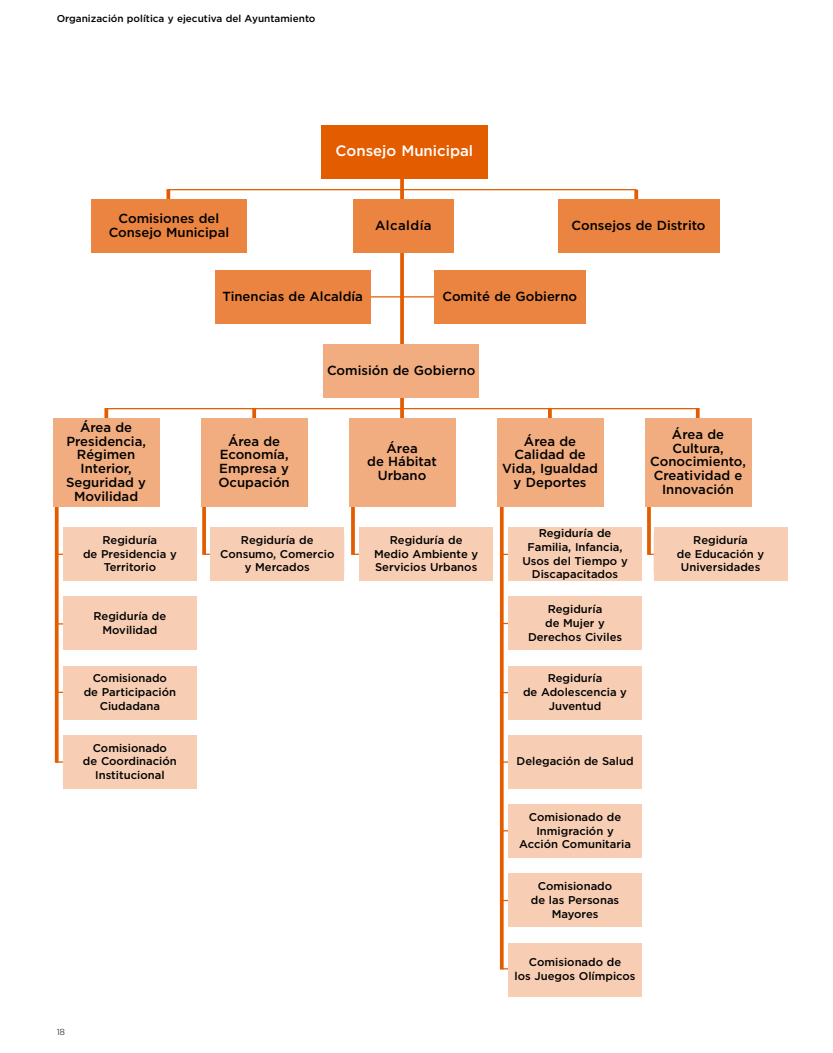
<style>
.page{position:relative;width:833px;height:1053px;background:#fff}
.page>*{position:absolute;margin:0;border:0;box-sizing:border-box;transform-origin:0 0}
.t1{font:500 15px "Gotham";color:#fff}
.t2{font:500 13.12px/13.8px "Gotham";color:#000;text-align:center}
.t3{font:500 13.12px "Gotham";letter-spacing:.035em;color:#000}
.t4{font:500 11.25px/13.8px "Gotham";color:#000;text-align:center}
.t5{font:500 10px "Gotham";color:#000}
.t6{font:300 8.75px "Gotham";color:#000}
</style>
<div class="page">
<hr style="left:360px;top:296px;width:82px;height:1px;background:#e35c00">
<hr style="left:502px;top:553px;width:29px;height:2px;background:#e35c00">
<hr style="left:502px;top:899px;width:29px;height:2px;background:#e35c00">
<svg style="left:202px;top:506px;width:4px;height:49px"></svg>
<hr style="left:204px;top:553px;width:29px;height:2px;background:#e35c00">
<svg style="left:351px;top:506px;width:4px;height:49px"></svg>
<hr style="left:353px;top:553px;width:29px;height:2px;background:#e35c00">
<hr style="left:500px;top:498px;width:3px;height:471px;background:#e35c00">
<svg style="left:647px;top:506px;width:4px;height:49px"></svg>
<hr style="left:649px;top:553px;width:29px;height:2px;background:#e35c00">
<hr style="left:57px;top:553px;width:29px;height:2px;background:#e35c00">
<hr style="left:57px;top:691px;width:29px;height:2px;background:#e35c00">
<hr style="left:56px;top:761px;width:30px;height:1px;background:#e35c00">
<svg style="left:55px;top:506px;width:4px;height:256px"></svg>
<svg style="left:104px;top:408px;width:4px;height:10px"></svg>
<svg style="left:252px;top:409px;width:4px;height:9px"></svg>
<svg style="left:548px;top:409px;width:4px;height:9px"></svg>
<hr style="left:696px;top:408px;width:3px;height:23px;background:#e35c00">
<svg style="left:400px;top:178px;width:4px;height:240px"></svg>
<svg style="left:634px;top:190px;width:4px;height:9px"></svg>
<svg style="left:166px;top:189px;width:4px;height:10px"></svg>
<div style="left:321px;top:125px;width:166px;height:53px;background:#e35c00"></div>
<div style="left:434px;top:270px;width:151px;height:53px;background:#ea8440"></div>
<div style="left:323px;top:344px;width:156px;height:53px;background:#f1ad80"></div>
<div style="left:53px;top:418px;width:106px;height:88px;background:#f1ad80"></div>
<div style="left:201px;top:418px;width:106px;height:88px;background:#f1ad80"></div>
<div style="left:349px;top:418px;width:106px;height:88px;background:#f1ad80"></div>
<div style="left:497px;top:418px;width:106px;height:88px;background:#f1ad80"></div>
<div style="left:645px;top:418px;width:106px;height:88px;background:#f1ad80"></div>
<div style="left:508px;top:527px;width:134px;height:53px;background:#f7ceb3"></div>
<div style="left:359px;top:527px;width:134px;height:53px;background:#f7ceb3"></div>
<div style="left:210px;top:527px;width:134px;height:53px;background:#f7ceb3"></div>
<div style="left:63px;top:527px;width:134px;height:53px;background:#f7ceb3"></div>
<div style="left:653px;top:527px;width:134px;height:53px;background:#f7ceb3"></div>
<div style="left:508px;top:597px;width:134px;height:53px;background:#f7ceb3"></div>
<div style="left:63px;top:597px;width:134px;height:53px;background:#f7ceb3"></div>
<div style="left:508px;top:666px;width:134px;height:53px;background:#f7ceb3"></div>
<div style="left:63px;top:666px;width:134px;height:53px;background:#f7ceb3"></div>
<div style="left:508px;top:735px;width:134px;height:53px;background:#f7ceb3"></div>
<div style="left:63px;top:735px;width:134px;height:53px;background:#f7ceb3"></div>
<div style="left:508px;top:804px;width:134px;height:53px;background:#f7ceb3"></div>
<div style="left:508px;top:873px;width:134px;height:53px;background:#f7ceb3"></div>
<div style="left:508px;top:943px;width:134px;height:53px;background:#f7ceb3"></div>
<div style="left:215px;top:270px;width:155px;height:53px;background:#ea8440"></div>
<hr style="left:168px;top:189px;width:468px;height:1px;background:#e35c00">
<hr style="left:106px;top:408px;width:592px;height:1px;background:#e35c00">
<div style="left:353px;top:199px;width:101px;height:53px;background:#ea8440"></div>
<div style="left:557px;top:199px;width:162px;height:53px;background:#ea8440"></div>
<div style="left:91px;top:199px;width:155px;height:53px;background:#ea8440"></div>
<p class="t5" style="left:57px;top:13px;width:260px">Organización política y ejecutiva del Ayuntamiento</p>
<p class="t2" style="left:109px;top:211px;width:122px">Comisiones del<br>Consejo Municipal</p>
<h1 class="t1" style="left:335px;top:142px;width:139px">Consejo Municipal</h1>
<p class="t3" style="left:375px;top:217px;width:58px">Alcaldía</p>
<p class="t2" style="left:571px;top:218px;width:135px">Consejos de Distrito</p>
<p class="t2" style="left:222px;top:289px;width:142px">Tinencias de Alcaldía</p>
<p class="t2" style="left:442px;top:289px;width:136px">Comité de Gobierno</p>
<p class="t2" style="left:327px;top:363px;width:150px">Comisión de Gobierno</p>
<p class="t2" style="left:66px;top:420px;width:81px">Área de<br>Presidencia,<br>Régimen<br>Interior,<br>Seguridad y<br>Movilidad</p>
<p class="t2" style="left:218px;top:434px;width:73px">Área de<br>Economía,<br>Empresa y<br>Ocupación</p>
<p class="t2" style="left:367px;top:441px;width:71px">Área<br>de Hábitat<br>Urbano</p>
<p class="t2" style="left:502px;top:434px;width:97px">Área de<br>Calidad de<br>Vida, Igualdad y Deportes</p>
<p class="t2" style="left:650px;top:427px;width:97px">Área de<br>Cultura,<br>Conocimiento,<br>Creatividad e<br>Innovación</p>
<p class="t4" style="left:522px;top:526px;width:107px">Regiduría de<br>Familia, Infancia,<br>Usos del Tiempo y<br>Discapacitados</p>
<p class="t4" style="left:83px;top:533px;width:95px">Regiduría<br>de Presidencia y<br>Territorio</p>
<p class="t4" style="left:677px;top:533px;width:89px">Regiduría<br>de Educación y<br>Universidades</p>
<p class="t4" style="left:528px;top:602px;width:96px">Regiduría<br>de Mujer y<br>Derechos Civiles</p>
<p class="t4" style="left:220px;top:533px;width:116px">Regiduría de<br>Consumo, Comercio y Mercados</p>
<p class="t4" style="left:374px;top:533px;width:106px">Regiduría de<br>Medio Ambiente y<br>Servicios Urbanos</p>
<p class="t4" style="left:94px;top:609px;width:74px">Regiduría de<br>Movilidad</p>
<p class="t4" style="left:84px;top:671px;width:94px">Comisionado<br>de Participación<br>Ciudadana</p>
<p class="t4" style="left:83px;top:740px;width:95px">Comisionado<br>de Coordinación<br>Institucional</p>
<p class="t6" style="left:57px;top:1026px;width:10px">18</p>
<p class="t4" style="left:523px;top:671px;width:105px">Regiduría<br>de Adolescencia y<br>Juventud</p>
<p class="t4" style="left:516px;top:754px;width:119px">Delegación de Salud</p>
<p class="t4" style="left:519px;top:810px;width:113px">Comisionado de<br>Inmigración y<br>Acción Comunitaria</p>
<p class="t4" style="left:531px;top:879px;width:90px">Comisionado de las Personas<br>Mayores</p>
<p class="t4" style="left:514px;top:955px;width:122px">Comisionado de<br>los Juegos Olímpicos</p>
</div>
